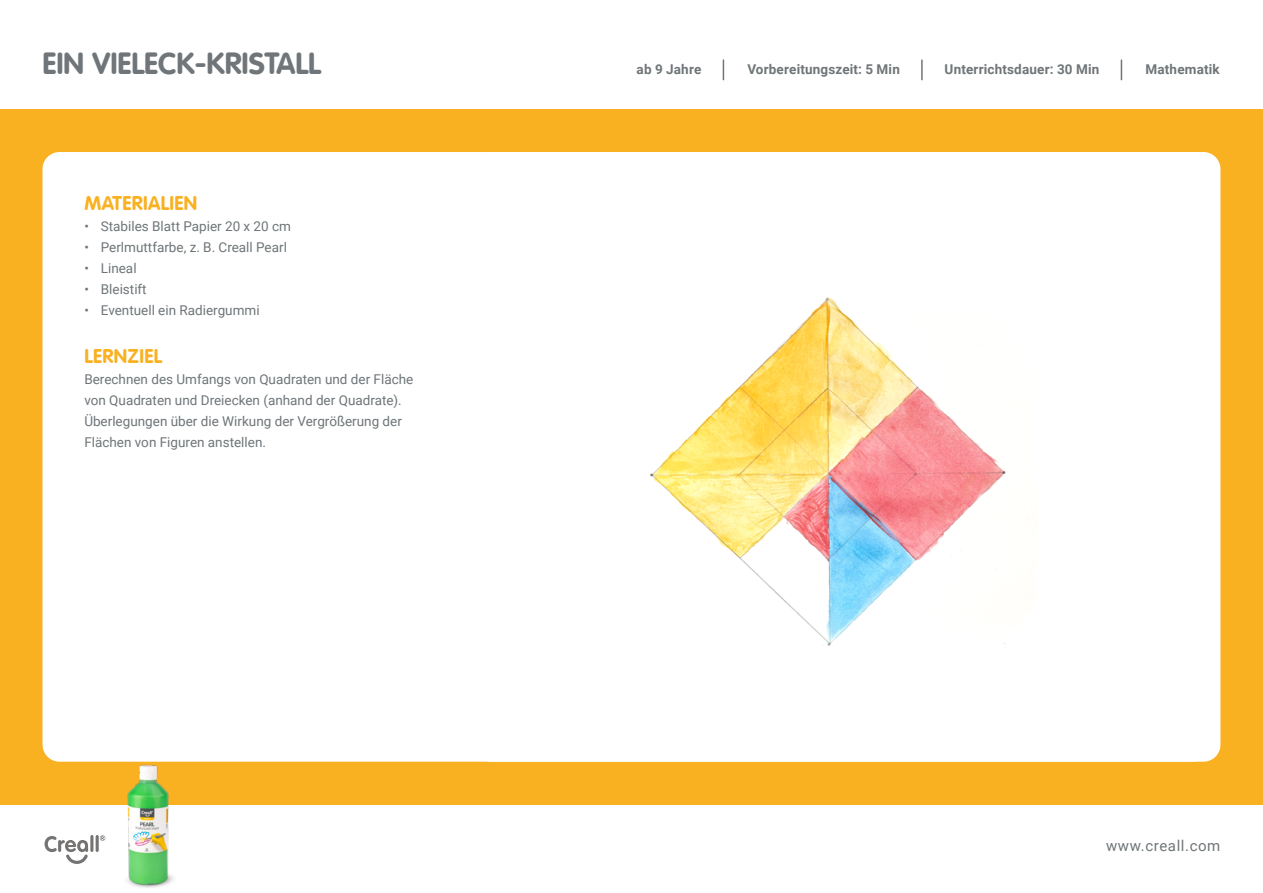
<style>
.page{position:relative;width:1263px;height:893px;background:#fff}
.page>*{position:absolute;margin:0;border:0;box-sizing:border-box;transform-origin:0 0}
.t1{font:700 30px "VAG Rounded";color:#6f7578}
.t2{font:700 19.5px "VAG Rounded";letter-spacing:.02em;color:#f9b122}
.t3{font:15px "Roboto";letter-spacing:.04em;color:#6f7578}
.t4{font:13.5px/21px "Roboto";color:#6e7578}
.t5{font:700 13.5px "Roboto";letter-spacing:.015em;color:#6f7578}
</style>
<div class="page">
<div style="left:0;top:109px;width:1263px;height:695px;background:#f9b122"></div>
<div style="left:43px;top:152px;width:1166px;height:610px;background:#fff;border-radius:17px"></div>
<svg style="left:488px;top:152px;width:732px;height:610px"></svg>
<img style="left:510px;top:235px;width:638px;height:464px">
<img style="left:111px;top:764px;width:79px;height:124px">
<svg style="left:100px;top:835px;width:5px;height:6px"></svg>
<hr style="left:96px;top:835px;width:3px;height:17px;background:#767472;border-radius:2px">
<hr style="left:90px;top:835px;width:3px;height:17px;background:#767472;border-radius:2px">
<svg style="left:45px;top:836px;width:43px;height:28px"></svg>
<svg style="left:723px;top:60px;width:1px;height:20px"></svg>
<hr style="left:921px;top:60px;width:2px;height:20px;background:#6f7578">
<svg style="left:1121px;top:60px;width:1px;height:20px"></svg>
<h1 class="t1" style="left:43px;top:50px;width:280px">EIN VIELECK-KRISTALL</h1>
<p class="t5" style="left:637px;top:60px;width:66px">ab 9 Jahre</p>
<p class="t5" style="left:747px;top:60px;width:154px">Vorbereitungszeit: 5 Min</p>
<p class="t5" style="left:944px;top:60px;width:156px">Unterrichtsdauer: 30 Min</p>
<p class="t5" style="left:1145px;top:60px;width:76px">Mathematik</p>
<h2 class="t2" style="left:84px;top:194px;width:114px">MATERIALIEN</h2>
<p class="t4" style="left:84px;top:215px;width:208px">• Stabiles Blatt Papier 20 x 20 cm</p>
<p class="t4" style="left:84px;top:236px;width:204px">• Perlmuttfarbe, z. B. Creall Pearl</p>
<p class="t4" style="left:84px;top:257px;width:54px">• Lineal</p>
<p class="t4" style="left:84px;top:278px;width:64px">• Bleistift</p>
<p class="t4" style="left:84px;top:299px;width:177px">• Eventuell ein Radiergummi</p>
<h2 class="t2" style="left:84px;top:347px;width:79px">LERNZIEL</h2>
<p class="t4" style="left:84px;top:368px;width:330px">Berechnen des Umfangs von Quadraten und der Fläche von Quadraten und Dreiecken (anhand der Quadrate).<br>Überlegungen über die Wirkung der Vergrößerung der Flächen von Figuren anstellen.</p>
<p class="t3" style="left:1106px;top:836px;width:116px">www.creall.com</p>
</div>
